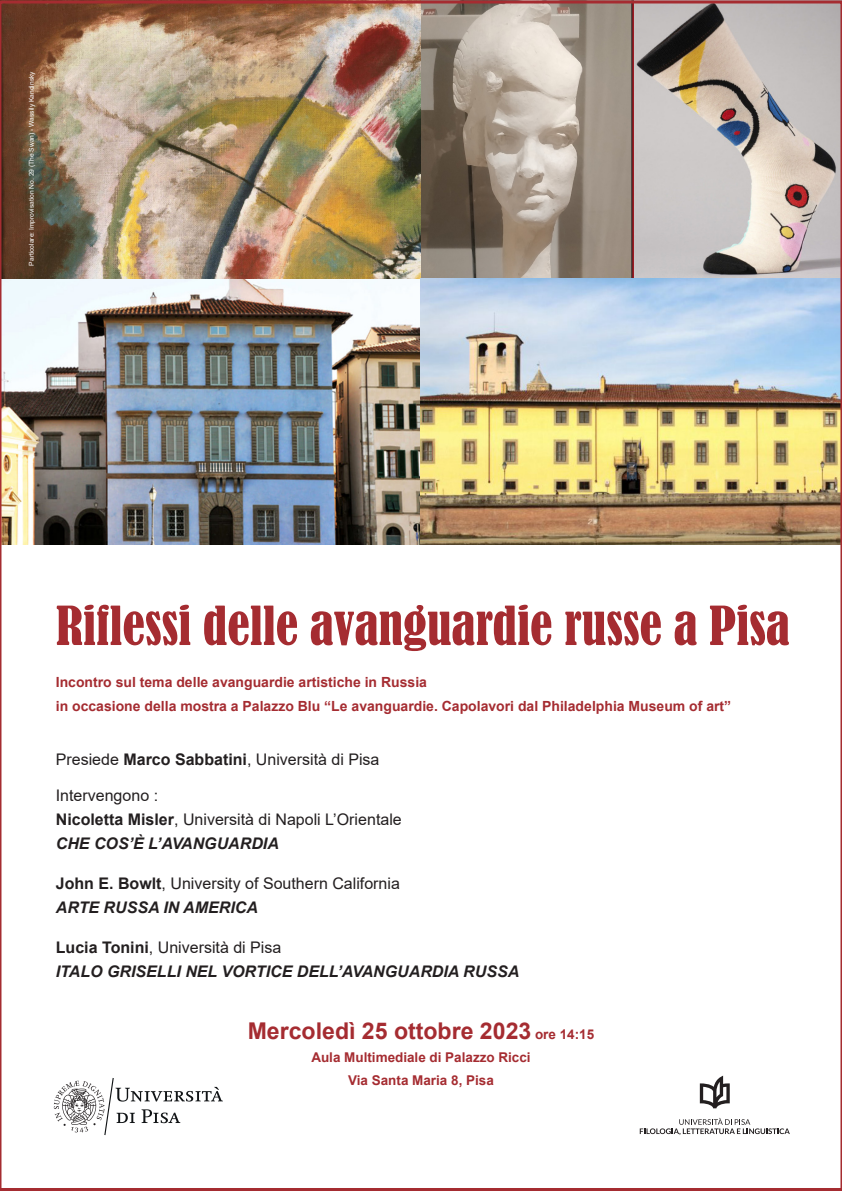
<style>
.page{position:relative;width:842px;height:1191px;background:#fff}
.page>*{position:absolute;margin:0;border:0;box-sizing:border-box;transform-origin:0 0}
.t1{font:condensed 50px "Bernard";color:#a52c31}
.t2{font:700 23.1px "Arial";color:#a52c31}
.t3{font:16px/24px "Arial";color:#231f20}
.t4{font:italic 700 16px/24px "Arial";color:#231f20}
.t5{font:700 14px/24px "Arial";color:#a52c31}
.t6{font:700 13.5px/23.1px "Arial";color:#a52c31;text-align:center}
.t7{font:6.7px "Arial";color:#fff}
.s1{font-weight:700}
.s2{font-weight:700;font-style:italic}
.s3{font-style:normal}
.s4{font-weight:400;font-style:normal}
.s5{font-size:13.5px}
</style>
<div class="page">
<img style="left:0;top:0;width:842px;height:1191px">
<p class="t7" style="left:27px;top:265px;width:196px;rotate:-90deg">Particolare: Improvisation No. 29 (The Swan) - Wassily Kandinsky</p>
<h1 class="t1" style="left:56px;top:597px;width:735px">Riflessi delle avanguardie russe a Pisa</h1>
<p class="t5" style="left:56px;top:670px;width:677px">Incontro sul tema delle avanguardie artistiche in Russia<br>in occasione della mostra a Palazzo Blu “Le avanguardie. Capolavori dal Philadelphia Museum of art”</p>
<p class="t3" style="left:56px;top:747px;width:325px">Presiede <span class="s1">Marco Sabbatini</span>, Università di Pisa</p>
<p class="t3" style="left:56px;top:783px;width:347px">Intervengono :<br><span class="s1">Nicoletta Misler</span>, Università di Napoli L’Orientale<br><span class="s2">CHE COS’È L’AVANGUARDIA</span></p>
<p class="t3" style="left:56px;top:871px;width:346px"><span class="s1">John E. Bowlt</span>, University of Southern California<br><span class="s2">ARTE RUSSA IN AMERICA</span></p>
<p class="t4" style="left:56px;top:936px;width:465px"><span class="s3">Lucia Tonini</span><span class="s4">, Università di Pisa<br></span>ITALO GRISELLI NEL VORTICE DELL’AVANGUARDIA RUSSA</p>
<h2 class="t2" style="left:248px;top:1014px;width:348px">Mercoledì 25 ottobre 2023 <span class="s5">ore 14:15</span></h2>
<p class="t6" style="left:311px;top:1045px;width:221px">Aula Multimediale di Palazzo Ricci<br>Via Santa Maria 8, Pisa</p>
</div>
